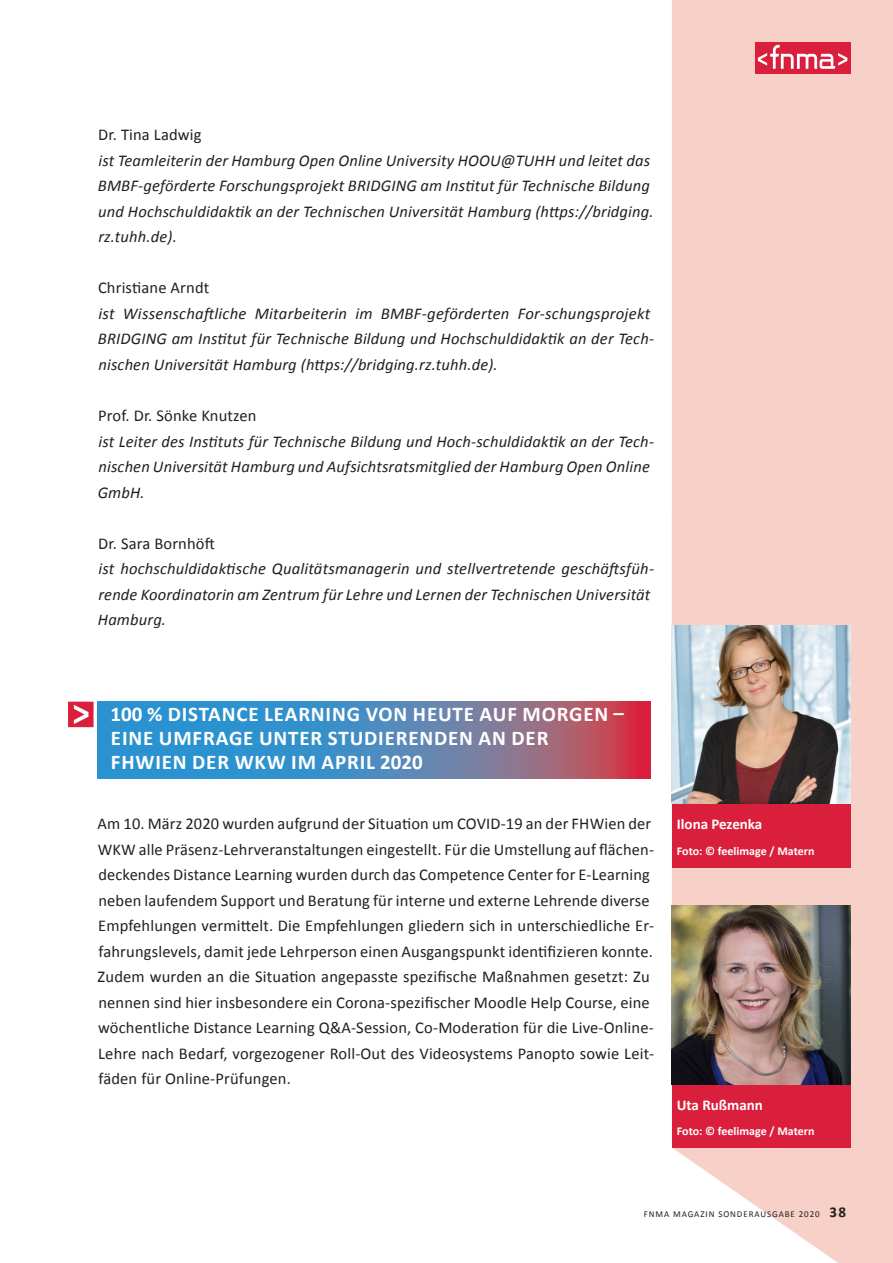
<style>
.page{position:relative;width:893px;height:1263px;background:#fff}
.page>*{position:absolute;margin:0;border:0;box-sizing:border-box;transform-origin:0 0}
.Head_3_Verlaufsbox{font:700 21px/24px "Calibri";letter-spacing:.04em;color:#fff}
.Body_1{font:16.5px/25.5px "Calibri";letter-spacing:.01em;color:#231f20}
.Body_1-2{font:italic 16.5px/25.5px "Calibri";letter-spacing:.01em;color:#231f20}
.t1{font:700 15px "Calibri";color:#fff}
.t2{font:700 12px "Calibri";letter-spacing:-.005em;color:#fff}
.t3{font:9px "Calibri";letter-spacing:.1em;color:#231f20}
.s1{font-weight:700;font-size:15px}
</style>
<div class="page">
<div style="left:672px;top:0;width:221px;height:514px;background:#f7d1c7"></div>
<svg style="left:672px;top:514px;width:221px;height:749px;background:#f7d5cc"></svg>
<svg style="left:98px;top:702px;width:553px;height:76px;background:#607eaa"></svg>
<svg style="left:68px;top:702px;width:26px;height:25px"></svg>
<div style="left:672px;top:804px;width:178px;height:63px;background:#da1f3d"></div>
<img style="left:672px;top:625px;width:178px;height:179px">
<div style="left:672px;top:1084px;width:178px;height:64px;background:#da1f3d"></div>
<img style="left:672px;top:906px;width:178px;height:178px">
<div style="left:755px;top:43px;width:95px;height:31px;background:#da1f3d"></div>
<svg style="left:758px;top:45px;width:89px;height:24px"></svg>
<p class="Body_1" style="left:98px;top:121px;width:105px">Dr. Tina Ladwig</p>
<p class="Body_1-2" style="left:98px;top:147px;width:557px">ist Teamleiterin der Hamburg Open Online University HOOU@TUHH und leitet das BMBF-geförderte Forschungsprojekt BRIDGING am Institut für Technische Bildung und Hochschuldidaktik an der Technischen Universität Hamburg (https://bridging. rz.tuhh.de).</p>
<p class="Body_1" style="left:98px;top:274px;width:113px">Christiane Arndt</p>
<p class="Body_1-2" style="left:98px;top:300px;width:558px">ist Wissenschaftliche Mitarbeiterin im BMBF-geförderten For-schungsprojekt<br>BRIDGING am Institut für Technische Bildung und Hochschuldidaktik an der Tech&shy;nischen Universität Hamburg (https://bridging.rz.tuhh.de).</p>
<p class="Body_1" style="left:98px;top:402px;width:160px">Prof. Dr. Sönke Knutzen</p>
<p class="Body_1-2" style="left:98px;top:427px;width:558px">ist Leiter des Instituts für Technische Bildung und Hoch-schuldidaktik an der Tech&shy;nischen Universität Hamburg und Aufsichtsratsmitglied der Hamburg Open Online<br>GmbH.</p>
<p class="Body_1" style="left:98px;top:530px;width:118px">Dr. Sara Bornhöft</p>
<p class="Body_1-2" style="left:98px;top:555px;width:558px">ist hochschuldidaktische Qualitätsmanagerin und stellvertretende geschäftsfüh&shy;rende Koordinatorin am Zentrum für Lehre und Lernen der Technischen Universität<br>Hamburg.</p>
<h2 class="Head_3_Verlaufsbox" style="left:111px;top:701px;width:515px">100 % DISTANCE LEARNING VON HEUTE AUF MORGEN –<br>EINE UMFRAGE UNTER STUDIERENDEN AN DER<br>FHWIEN DER WKW IM APRIL 2020</h2>
<p class="Body_1" style="left:98px;top:810px;width:558px">Am 10. März 2020 wurden aufgrund der Situation um COVID-19 an der FHWien der WKW alle Präsenz-Lehrveranstaltungen eingestellt. Für die Umstellung auf flächen&shy;deckendes Distance Learning wurden durch das Competence Center for E-Learning neben laufendem Support und Beratung für interne und externe Lehrende diverse Empfehlungen vermittelt. Die Empfehlungen gliedern sich in unterschiedliche Er&shy;fahrungslevels, damit jede Lehrperson einen Ausgangspunkt identifizieren konnte.<br>Zudem wurden an die Situation angepasste spezifische Maßnahmen gesetzt: Zu nennen sind hier insbesondere ein Corona-spezifischer Moodle Help Course, eine wöchentliche Distance Learning Q&amp;A-Session, Co-Moderation für die Live-Online-Lehre nach Bedarf, vorgezogener Roll-Out des Videosystems Panopto sowie Leit&shy;fäden für Online-Prüfungen.</p>
<p class="t1" style="left:677px;top:815px;width:87px">Ilona Pezenka</p>
<p class="t2" style="left:677px;top:843px;width:139px">Foto: © feelimage / Matern</p>
<p class="t1" style="left:677px;top:1095px;width:88px">Uta Rußmann</p>
<p class="t2" style="left:677px;top:1124px;width:139px">Foto: © feelimage / Matern</p>
<p class="t3" style="left:644px;top:1208px;width:204px">FNMA MAGAZIN SONDERAUSGABE 2020 <span class="s1">38</span></p>
</div>
